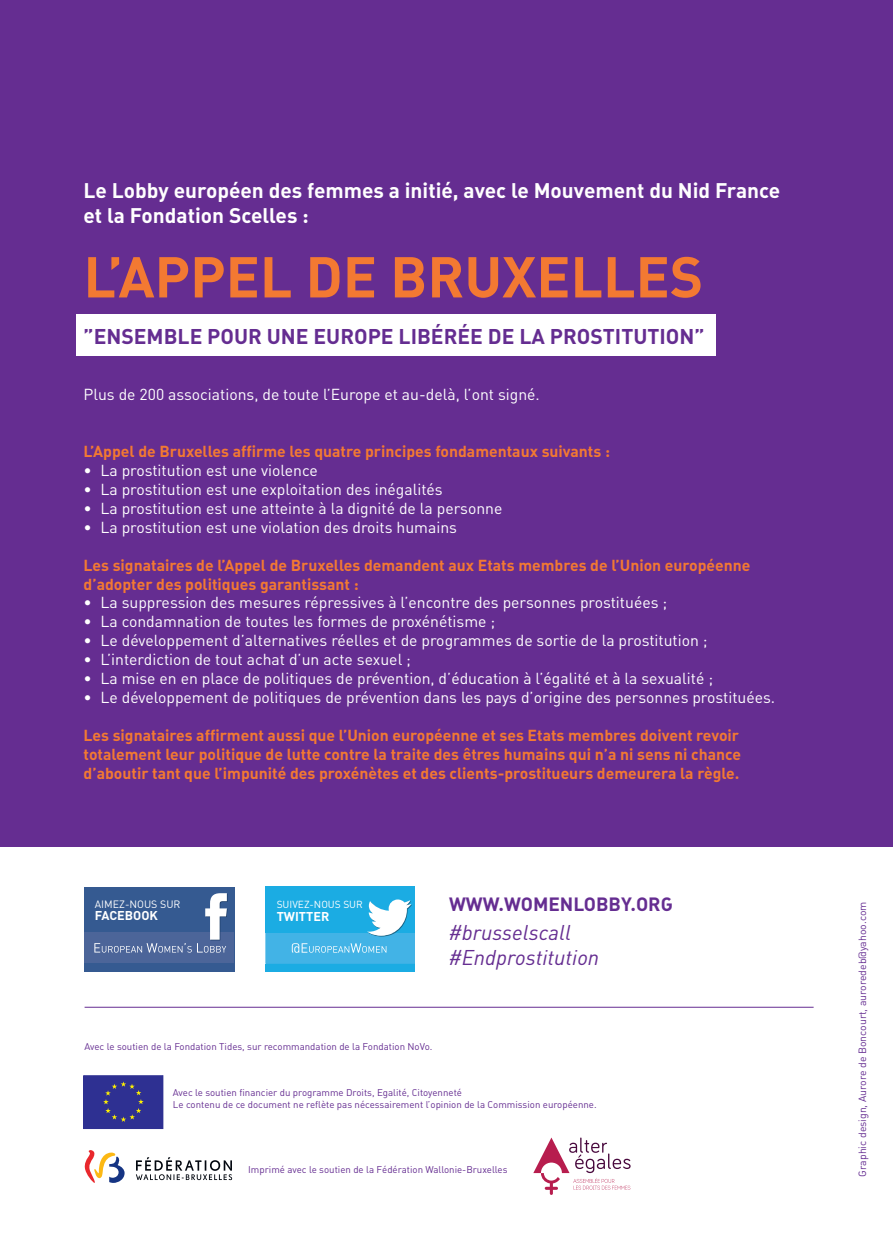
<style>
.page{position:relative;width:893px;height:1251px;background:#fff}
.page>*{position:absolute;margin:0;border:0;box-sizing:border-box;transform-origin:0 0}
.t1{font:700 56.52px "DIN";color:#f37932}
.t2{font:italic 21.18px/25.4px "DIN";color:#652d91}
.t3{font:700 21px "DIN";color:#652d91}
.t4{font:20.82px/25px "DIN Bold Alternate";color:#fff}
.t5{font:19.07px "DIN Bold Alternate";color:#652d91}
.t6{font:15.75px "DIN Regular Alternate";color:#fff}
.t7{font:15.75px/18.9px "DIN Bold Alternate";color:#f37932}
.t8{font:15.75px "DIN";color:#fff}
.t9{font:700 12.6px "DIN";color:#fff}
.t10{font:10.5px "DIN Regular Alternate";color:#652d91}
.t11{font:10.5px "DIN";color:#fff}
.t12{font:10.15px "DIN";color:#fff}
.t13{font:9.62px/11.7px "DIN Regular Alternate";color:#652d91}
</style>
<div class="page">
<div style="left:0;top:0;width:893px;height:846px;background:#652d91"></div>
<div style="left:76px;top:314px;width:639px;height:42px;background:#fff"></div>
<div style="left:265px;top:886px;width:150px;height:85px;background:#1bace3"></div>
<svg style="left:265px;top:899px;width:150px;height:64px"></svg>
<div style="left:85px;top:886px;width:150px;height:85px;background:#355a91"></div>
<div style="left:85px;top:931px;width:149px;height:31px;background:#4c6599"></div>
<svg style="left:94px;top:893px;width:134px;height:59px"></svg>
<svg style="left:136px;top:1157px;width:96px;height:22px"></svg>
<svg style="left:84px;top:1150px;width:41px;height:32px"></svg>
<div style="left:84px;top:1075px;width:79px;height:53px;background:#2e3092"></div>
<div style="left:84px;top:1075px;width:79px;height:53px;border:1px solid #2e3092"></div>
<svg style="left:103px;top:1081px;width:41px;height:40px"></svg>
<hr style="left:85px;top:1006px;width:729px;height:1px;background:#652d91">
<svg style="left:533px;top:1137px;width:98px;height:57px"></svg>
<h3 class="t4" style="left:84px;top:177px;width:698px">Le Lobby européen des femmes a initié, avec le Mouvement du Nid France et la Fondation Scelles :</h3>
<h1 class="t1" style="left:84px;top:240px;width:621px">L’APPEL DE BRUXELLES</h1>
<h3 class="t3" style="left:84px;top:322px;width:623px">”ENSEMBLE POUR UNE EUROPE LIBÉRÉE DE LA PROSTITUTION”</h3>
<p class="t8" style="left:84px;top:385px;width:458px">Plus de 200 associations, de toute l’Europe et au-delà, l’ont signé.</p>
<p class="t7" style="left:84px;top:441px;width:528px">L’Appel de Bruxelles affirme les quatre principes fondamentaux suivants :</p>
<p class="t6" style="left:84px;top:460px;width:236px">• La prostitution est une violence</p>
<p class="t6" style="left:84px;top:479px;width:361px">• La prostitution est une exploitation des inégalités</p>
<p class="t6" style="left:84px;top:498px;width:420px">• La prostitution est une atteinte à la dignité de la personne</p>
<p class="t6" style="left:84px;top:517px;width:375px">• La prostitution est une violation des droits humains</p>
<p class="t7" style="left:84px;top:554px;width:669px">Les signataires de l’Appel de Bruxelles demandent aux Etats membres de l’Union européenne d’adopter des politiques garantissant :</p>
<p class="t6" style="left:84px;top:592px;width:585px">• La suppression des mesures répressives à l’encontre des personnes prostituées ;</p>
<p class="t6" style="left:84px;top:611px;width:413px">• La condamnation de toutes les formes de proxénétisme ;</p>
<p class="t6" style="left:84px;top:630px;width:626px">• Le développement d’alternatives réelles et de programmes de sortie de la prostitution ;</p>
<p class="t6" style="left:84px;top:649px;width:329px">• L’interdiction de tout achat d’un acte sexuel ;</p>
<p class="t6" style="left:84px;top:668px;width:631px">• La mise en en place de politiques de prévention, d’éducation à l’égalité et à la sexualité ;</p>
<p class="t6" style="left:84px;top:687px;width:693px">• Le développement de politiques de prévention dans les pays d’origine des personnes prostituées.</p>
<p class="t7" style="left:84px;top:724px;width:659px">Les signataires affirment aussi que l’Union européenne et ses Etats membres doivent revoir totalement leur politique de lutte contre la traite des êtres humains qui n’a ni sens ni chance d’aboutir tant que l’impunité des proxénètes et des clients-prostitueurs demeurera la règle.</p>
<p class="t11" style="left:95px;top:897px;width:87px">AIMEZ-NOUS SUR</p>
<p class="t9" style="left:95px;top:907px;width:65px">FACEBOOK</p>
<p class="t12" style="left:277px;top:897px;width:88px">SUIVEZ-NOUS SUR</p>
<p class="t9" style="left:277px;top:907px;width:54px">TWITTER</p>
<p class="t5" style="left:449px;top:891px;width:225px">WWW.WOMENLOBBY.ORG</p>
<h2 class="t2" style="left:449px;top:918px;width:152px">#brusselscall #Endprostitution</h2>
<p class="t13" style="left:85px;top:1039px;width:349px">Avec le soutien de la Fondation Tides, sur recommandation de la Fondation NoVo.</p>
<p class="t13" style="left:173px;top:1086px;width:425px">Avec le soutien financier du programme Droits, Egalité, Citoyenneté<br>Le contenu de ce document ne reflète pas nécessairement l’opinion de la Commission européenne.</p>
<p class="t13" style="left:248px;top:1162px;width:261px">Imprimé avec le soutien de la Fédération Wallonie-Bruxelles</p>
<p class="t10" style="left:856px;top:1176px;width:276px;rotate:-90deg">Graphic design, Aurore de Boncourt, auroredeb@yahoo.com</p>
</div>
